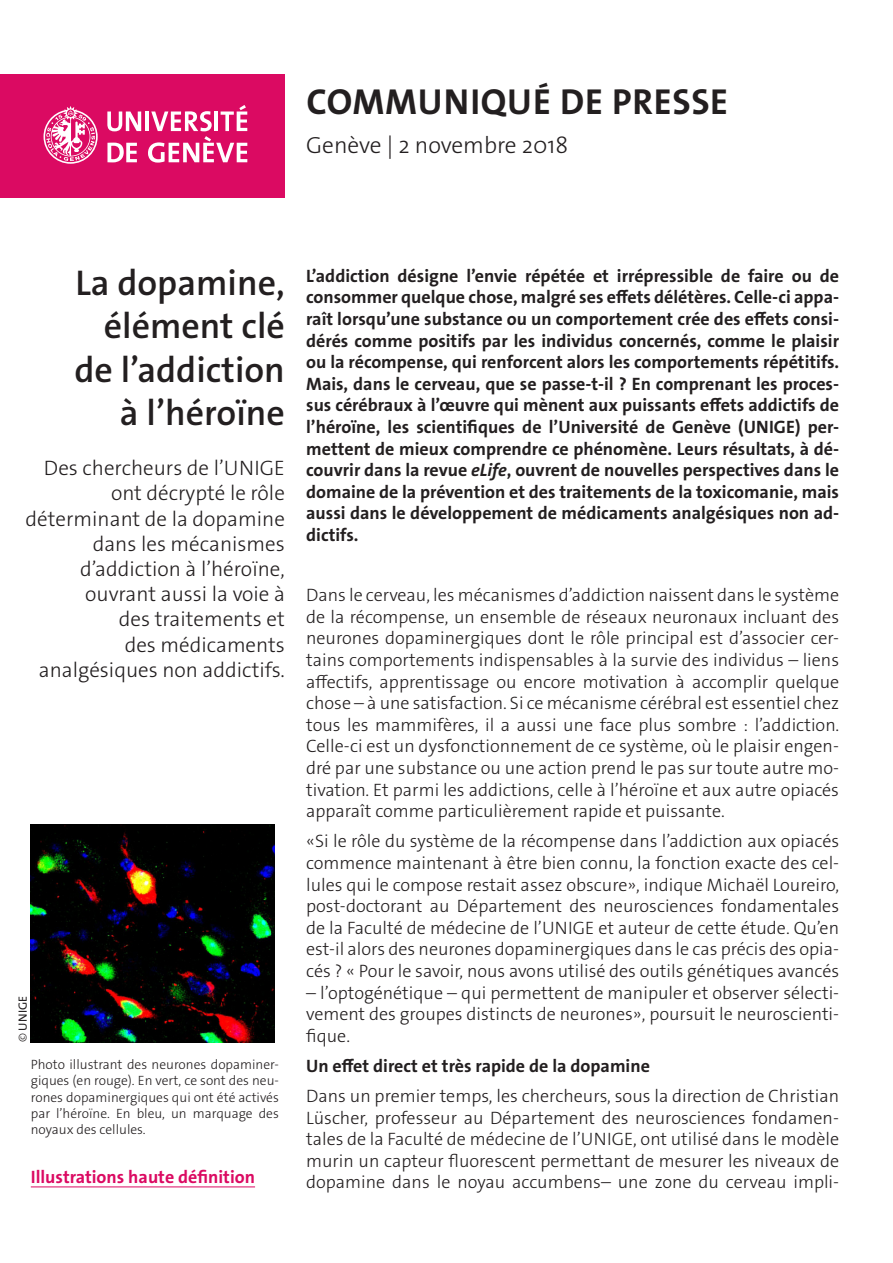
<style>
.page{position:relative;width:893px;height:1263px;background:#fff}
.page>*{position:absolute;margin:0;border:0;box-sizing:border-box;transform-origin:0 0}
._4__texte_courant{font:700 36.3px "The Sans Os F";letter-spacing:.02em;color:#231f20}
._1__grand_titre{font:600 36px/43.2px "The Sans Os F";color:#231f20;text-align:right}
._4__texte_courant-2{font:300 23.4px "The Sans Os F";color:#231f20}
._1__grand_titre-2{font:300 21px/25.2px "The Sans Os F";color:#231f20;text-align:right}
._4__texte_courant-3{font:300 18px/21.6px "The Sans Os F";color:#231f20;text-align:justify}
._4__texte_courant-4{font:700 18px/21.6px "The Sans Os F";color:#231f20;text-align:justify}
.t1{font:700 18px "The Sans Os F";color:#db0a62}
.t2{font:300 13.5px/16.2px "The Sans Os F";color:#231f20;text-align:justify}
.t3{font:12px "The Sans Os F";letter-spacing:.01em;color:#231f20}
.s1{font-weight:300}
.s2{font-style:italic}
</style>
<div class="page">
<div style="left:0;top:74px;width:285px;height:124px;background:#db0a62"></div>
<svg style="left:44px;top:106px;width:54px;height:58px"></svg>
<svg style="left:107px;top:111px;width:34px;height:20px"></svg>
<hr style="left:145px;top:111px;width:4px;height:20px;background:#fff">
<svg style="left:107px;top:143px;width:30px;height:19px"></svg>
<svg style="left:148px;top:105px;width:99px;height:58px"></svg>
<img style="left:31px;top:825px;width:244px;height:217px">
<hr style="left:31px;top:1186px;width:224px;height:1px;background:#db0a62">
<p class="_4__texte_courant" style="left:306px;top:78px;width:423px">COMMUNIQUÉ DE PRESSE</p>
<p class="_4__texte_courant-2" style="left:306px;top:130px;width:264px">Genève | 2 novembre 2018</p>
<p class="_1__grand_titre" style="left:74px;top:262px;width:212px">La dopamine, élément clé de l’addiction à l’héroïne</p>
<p class="_1__grand_titre-2" style="left:26px;top:456px;width:261px">Des chercheurs de l’UNIGE ont décrypté le rôle déterminant de la dopamine dans les mécanismes d’addiction à l’héroïne, ouvrant aussi la voie à<br>des traitements et<br>des médicaments analgésiques non addictifs.</p>
<p class="t3" style="left:15px;top:1042px;width:48px;rotate:-90deg"><span class="s1">©</span> UNIGE</p>
<p class="t2" style="left:31px;top:1057px;width:250px">Photo illustrant des neurones dopaminer&shy;giques (en rouge). En vert, ce sont des neu&shy;rones dopaminergiques qui ont été activés par l’héroïne. En bleu, un marquage des noyaux des cellules.</p>
<p class="t1" style="left:31px;top:1165px;width:226px">Illustrations haute définition</p>
<p class="_4__texte_courant-4" style="left:306px;top:265px;width:534px">L’addiction désigne l’envie répétée et irrépressible de faire ou de consommer quelque chose, malgré ses effets délétères. Celle-ci appa&shy;raît lorsqu’une substance ou un comportement crée des effets consi&shy;dérés comme positifs par les individus concernés, comme le plaisir ou la récompense, qui renforcent alors les comportements répétitifs.<br>Mais, dans le cerveau, que se passe-t-il ? En comprenant les proces&shy;sus cérébraux à l’œuvre qui mènent aux puissants effets addictifs de l’héroïne, les scientifiques de l’Université de Genève (UNIGE) per&shy;mettent de mieux comprendre ce phénomène. Leurs résultats, à dé&shy;couvrir dans la revue <span class="s2">eLife</span>, ouvrent de nouvelles perspectives dans le domaine de la prévention et des traitements de la toxicomanie, mais aussi dans le développement de médicaments analgésiques non ad&shy;dictifs.</p>
<p class="_4__texte_courant-3" style="left:306px;top:584px;width:534px">Dans le cerveau, les mécanismes d’addiction naissent dans le système de la récompense, un ensemble de réseaux neuronaux incluant des neurones dopaminergiques dont le rôle principal est d’associer cer&shy;tains comportements indispensables à la survie des individus – liens affectifs, apprentissage ou encore motivation à accomplir quelque chose – à une satisfaction. Si ce mécanisme cérébral est essentiel chez tous les mammifères, il a aussi une face plus sombre : l’addiction.<br>Celle-ci est un dysfonctionnement de ce système, où le plaisir engen&shy;dré par une substance ou une action prend le pas sur toute autre mo&shy;tivation. Et parmi les addictions, celle à l’héroïne et aux autre opiacés apparaît comme particulièrement rapide et puissante.</p>
<p class="_4__texte_courant-3" style="left:306px;top:831px;width:534px">«Si le rôle du système de la récompense dans l’addiction aux opiacés commence maintenant à être bien connu, la fonction exacte des cel&shy;lules qui le compose restait assez obscure», indique Michaël Loureiro, post-doctorant au Département des neurosciences fondamentales de la Faculté de médecine de l’UNIGE et auteur de cette étude. Qu’en est-il alors des neurones dopaminergiques dans le cas précis des opia&shy;cés ? « Pour le savoir, nous avons utilisé des outils génétiques avancés</p>
<p class="_4__texte_courant-3" style="left:306px;top:982px;width:534px">– l’optogénétique – qui permettent de manipuler et observer sélecti&shy;vement des groupes distincts de neurones», poursuit le neuroscienti&shy;fique.</p>
<p class="_4__texte_courant-4" style="left:306px;top:1055px;width:345px">Un effet direct et très rapide de la dopamine</p>
<p class="_4__texte_courant-3" style="left:306px;top:1085px;width:534px">Dans un premier temps, les chercheurs, sous la direction de Christian Lüscher, professeur au Département des neurosciences fondamen&shy;tales de la Faculté de médecine de l’UNIGE, ont utilisé dans le modèle murin un capteur fluorescent permettant de mesurer les niveaux de dopamine dans le noyau accumbens– une zone du cerveau impli-</p>
</div>
